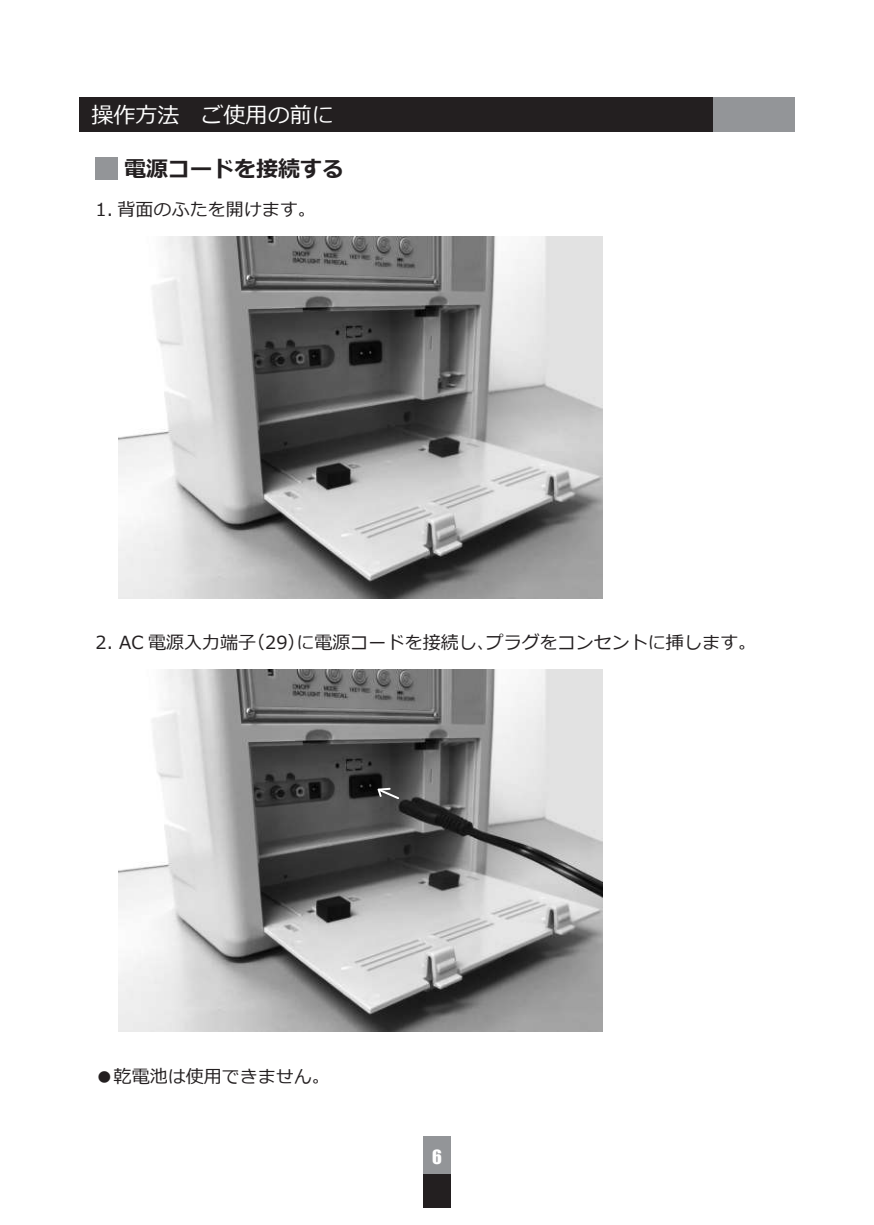
<style>
.page{position:relative;width:874px;height:1225px;background:#fff}
.page>*{position:absolute;margin:0;border:0;box-sizing:border-box;transform-origin:0 0}
.t1{font:22px "Meiryo";color:#fff}
.t2{font:700 22px "Meiryo";color:#231f20}
.t3{font:18px "Meiryo";color:#231f20}
.t4{font:18px "Impact";color:#fff}
</style>
<div class="page">
<div style="left:423px;top:1136px;width:27px;height:72px;background:#939598"></div>
<div style="left:423px;top:1174px;width:27px;height:34px;background:#231f20"></div>
<div style="left:79px;top:98px;width:715px;height:34px;background:#231f20"></div>
<div style="left:712px;top:98px;width:82px;height:34px;background:#939598"></div>
<div style="left:96px;top:157px;width:22px;height:23px;background:#939598"></div>
<img style="left:118px;top:236px;width:484px;height:363px">
<img style="left:118px;top:669px;width:484px;height:362px">
<svg style="left:376px;top:786px;width:24px;height:15px"></svg>
<p class="t1" style="left:91px;top:99px;width:243px">操作方法　ご使用の前に</p>
<p class="t2" style="left:124px;top:154px;width:221px">電源コードを接続する</p>
<p class="t3" style="left:96px;top:197px;width:221px">1. 背面のふたを開けます。</p>
<p class="t3" style="left:96px;top:630px;width:661px">2. AC 電源入力端子（29）に電源コードを接続し、プラグをコンセントに挿します。</p>
<p class="t3" style="left:96px;top:1064px;width:235px">●乾電池は使用できません。</p>
<p class="t4" style="left:432px;top:1143px;width:11px">6</p>
</div>
